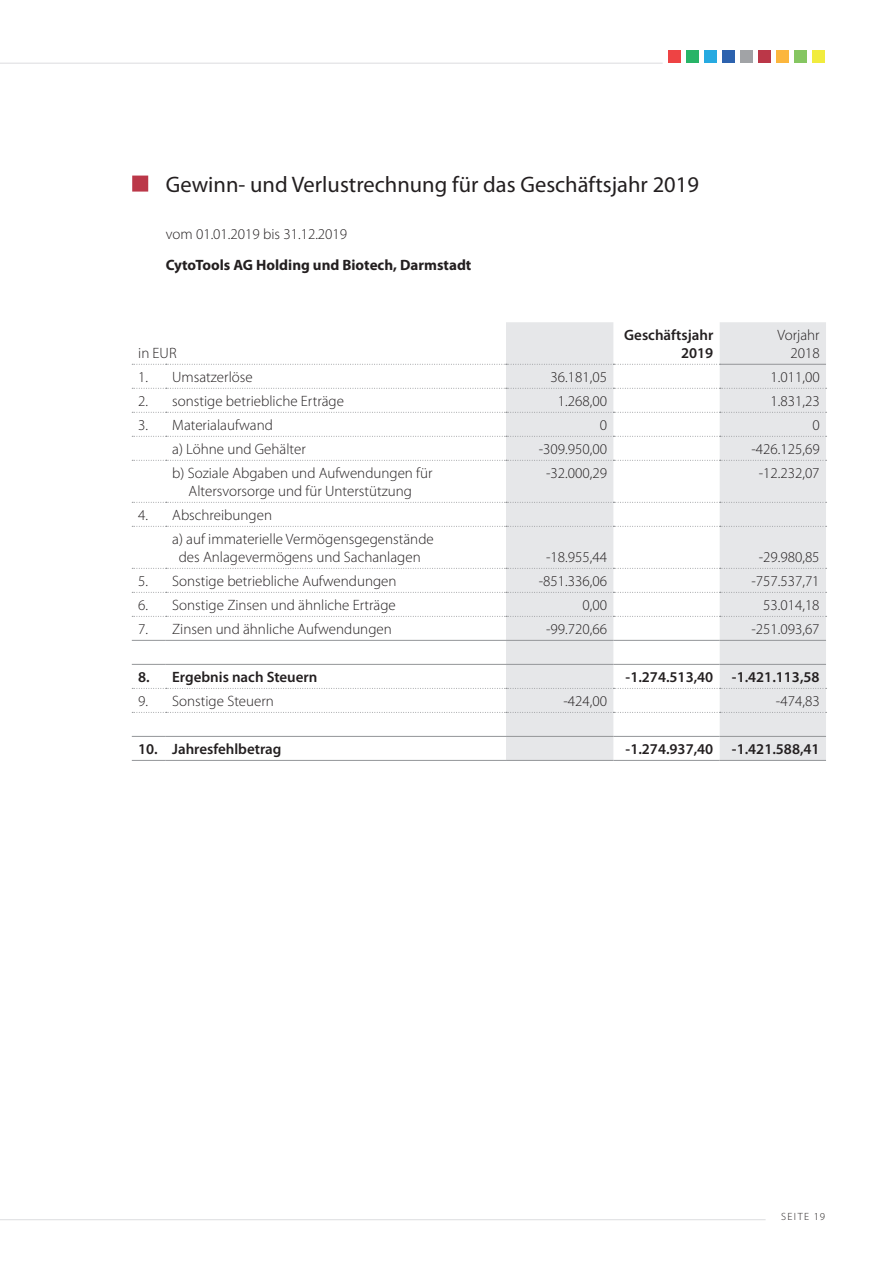
<style>
.page{position:relative;width:893px;height:1263px;background:#fff}
.page>*{position:absolute;margin:0;border:0;box-sizing:border-box;transform-origin:0 0}
.t1{font:22.5px "Myriad Pro";color:#231f20}
.t2{font:300 15px/18px "Myriad Pro";color:#231f20;text-align:right}
.t3{font:600 15px/18px "Myriad Pro";color:#231f20;text-align:right}
.t4{font:700 15px "Myriad Pro";color:#231f20}
.t5{font:300 10.5px "Myriad Pro";letter-spacing:.12em;color:#231f20}
.s1{color:#bb3748}
</style>
<div class="page">
<hr style="left:0;top:1219px;width:766px;height:1px;background:#dcdddf">
<div style="left:776px;top:51px;width:13px;height:12px;background:#fcb63d"></div>
<div style="left:794px;top:51px;width:13px;height:12px;background:#85c661"></div>
<div style="left:812px;top:51px;width:13px;height:12px;background:#f1ec3e"></div>
<div style="left:668px;top:51px;width:13px;height:12px;background:#ee4344"></div>
<div style="left:686px;top:51px;width:13px;height:12px;background:#28b467"></div>
<div style="left:704px;top:51px;width:13px;height:12px;background:#26aae1"></div>
<div style="left:722px;top:51px;width:13px;height:12px;background:#2c62ae"></div>
<div style="left:740px;top:51px;width:13px;height:12px;background:#a1a3a6"></div>
<div style="left:758px;top:51px;width:13px;height:12px;background:#bb3748"></div>
<hr style="left:0;top:63px;width:663px;height:1px;background:#dcdddf">
<div style="left:132px;top:176px;width:16px;height:16px;border:3px solid #bb3748"></div>
<svg style="left:506px;top:322px;width:320px;height:438px;fill:#e6e7e9"></svg>
<svg style="left:132px;top:364px;width:588px;height:1px"></svg>
<svg style="left:132px;top:388px;width:695px;height:1px"></svg>
<svg style="left:132px;top:412px;width:695px;height:1px"></svg>
<svg style="left:132px;top:436px;width:695px;height:1px"></svg>
<svg style="left:132px;top:460px;width:695px;height:1px"></svg>
<svg style="left:132px;top:502px;width:695px;height:1px"></svg>
<svg style="left:132px;top:526px;width:695px;height:1px"></svg>
<svg style="left:132px;top:568px;width:695px;height:1px"></svg>
<svg style="left:132px;top:592px;width:695px;height:1px"></svg>
<svg style="left:132px;top:616px;width:695px;height:1px"></svg>
<hr style="left:720px;top:364px;width:106px;height:1px;background:#939598">
<hr style="left:132px;top:640px;width:34px;height:1px;background:#939598">
<hr style="left:166px;top:640px;width:340px;height:1px;background:#939598">
<hr style="left:506px;top:640px;width:107px;height:1px;background:#939598">
<hr style="left:613px;top:640px;width:107px;height:1px;background:#939598">
<hr style="left:720px;top:640px;width:106px;height:1px;background:#939598">
<hr style="left:132px;top:664px;width:34px;height:1px;background:#939598">
<hr style="left:166px;top:664px;width:340px;height:1px;background:#939598">
<hr style="left:506px;top:664px;width:107px;height:1px;background:#939598">
<hr style="left:613px;top:664px;width:107px;height:1px;background:#939598">
<hr style="left:720px;top:664px;width:106px;height:1px;background:#939598">
<svg style="left:132px;top:688px;width:695px;height:1px"></svg>
<svg style="left:132px;top:712px;width:695px;height:1px"></svg>
<hr style="left:132px;top:736px;width:34px;height:1px;background:#939598">
<hr style="left:166px;top:736px;width:340px;height:1px;background:#939598">
<hr style="left:506px;top:736px;width:107px;height:1px;background:#939598">
<hr style="left:613px;top:736px;width:107px;height:1px;background:#939598">
<hr style="left:720px;top:736px;width:106px;height:1px;background:#939598">
<hr style="left:132px;top:760px;width:34px;height:1px;background:#939598">
<hr style="left:166px;top:760px;width:340px;height:1px;background:#939598">
<hr style="left:506px;top:760px;width:107px;height:1px;background:#939598">
<hr style="left:613px;top:760px;width:107px;height:1px;background:#939598">
<hr style="left:720px;top:760px;width:106px;height:1px;background:#939598">
<h1 class="t1" style="left:132px;top:170px;width:569px"><span class="s1">■</span> Gewinn- und Verlustrechnung für das Geschäftsjahr 2019</h1>
<p class="t2" style="left:166px;top:225px;width:183px">vom 01.01.2019 bis 31.12.2019</p>
<p class="t4" style="left:166px;top:255px;width:307px">CytoTools AG Holding und Biotech, Darmstadt</p>
<p class="t2" style="left:138px;top:344px;width:40px">in EUR</p>
<p class="t3" style="left:624px;top:325px;width:91px">Geschäftsjahr<br>2019</p>
<p class="t2" style="left:777px;top:326px;width:44px">Vorjahr<br>2018</p>
<p class="t2" style="left:138px;top:368px;width:116px">1. Umsatzerlöse</p>
<p class="t2" style="left:551px;top:368px;width:58px">36.181,05</p>
<p class="t2" style="left:770px;top:368px;width:51px">1.011,00</p>
<p class="t2" style="left:138px;top:392px;width:207px">2. sonstige betriebliche Erträge</p>
<p class="t2" style="left:558px;top:392px;width:51px">1.268,00</p>
<p class="t2" style="left:770px;top:392px;width:51px">1.831,23</p>
<p class="t2" style="left:138px;top:416px;width:136px">3. Materialaufwand</p>
<p class="t2" style="left:600px;top:416px;width:9px">0</p>
<p class="t2" style="left:812px;top:416px;width:9px">0</p>
<p class="t2" style="left:172px;top:440px;width:135px">a) Löhne und Gehälter</p>
<p class="t2" style="left:539px;top:440px;width:70px">-309.950,00</p>
<p class="t2" style="left:751px;top:440px;width:70px">-426.125,69</p>
<p class="t2" style="left:172px;top:464px;width:262px;text-align:center">b) Soziale Abgaben und Aufwendungen für<br>Altersvorsorge und für Unterstützung</p>
<p class="t2" style="left:546px;top:464px;width:62px">-32.000,29</p>
<p class="t2" style="left:759px;top:464px;width:62px">-12.232,07</p>
<p class="t2" style="left:172px;top:503px;width:263px;line-height:24px;text-align:left;text-indent:-34px">4. Abschreibungen<br>a) auf immaterielle Vermögensgegenstände</p>
<p class="t2" style="left:179px;top:548px;width:243px">des Anlagevermögens und Sachanlagen</p>
<p class="t2" style="left:546px;top:548px;width:62px">-18.955,44</p>
<p class="t2" style="left:759px;top:548px;width:62px">-29.980,85</p>
<p class="t2" style="left:138px;top:572px;width:260px">5. Sonstige betriebliche Aufwendungen</p>
<p class="t2" style="left:539px;top:572px;width:70px">-851.336,06</p>
<p class="t2" style="left:751px;top:572px;width:70px">-757.537,71</p>
<p class="t2" style="left:138px;top:596px;width:259px">6. Sonstige Zinsen und ähnliche Erträge</p>
<p class="t2" style="left:582px;top:596px;width:26px">0,00</p>
<p class="t2" style="left:763px;top:596px;width:58px">53.014,18</p>
<p class="t2" style="left:138px;top:620px;width:255px">7. Zinsen und ähnliche Aufwendungen</p>
<p class="t2" style="left:546px;top:620px;width:62px">-99.720,66</p>
<p class="t2" style="left:751px;top:620px;width:70px">-251.093,67</p>
<p class="t3" style="left:138px;top:667px;width:181px">8. Ergebnis nach Steuern</p>
<p class="t3" style="left:626px;top:667px;width:196px">-1.274.513,40 -1.421.113,58</p>
<p class="t2" style="left:138px;top:692px;width:137px">9. Sonstige Steuern</p>
<p class="t2" style="left:563px;top:692px;width:45px">-424,00</p>
<p class="t2" style="left:776px;top:692px;width:45px">-474,83</p>
<p class="t3" style="left:138px;top:739px;width:145px">10. Jahresfehlbetrag</p>
<p class="t3" style="left:626px;top:739px;width:196px">-1.274.937,40 -1.421.588,41</p>
<p class="t5" style="left:781px;top:1210px;width:45px">SEITE 19</p>
</div>
